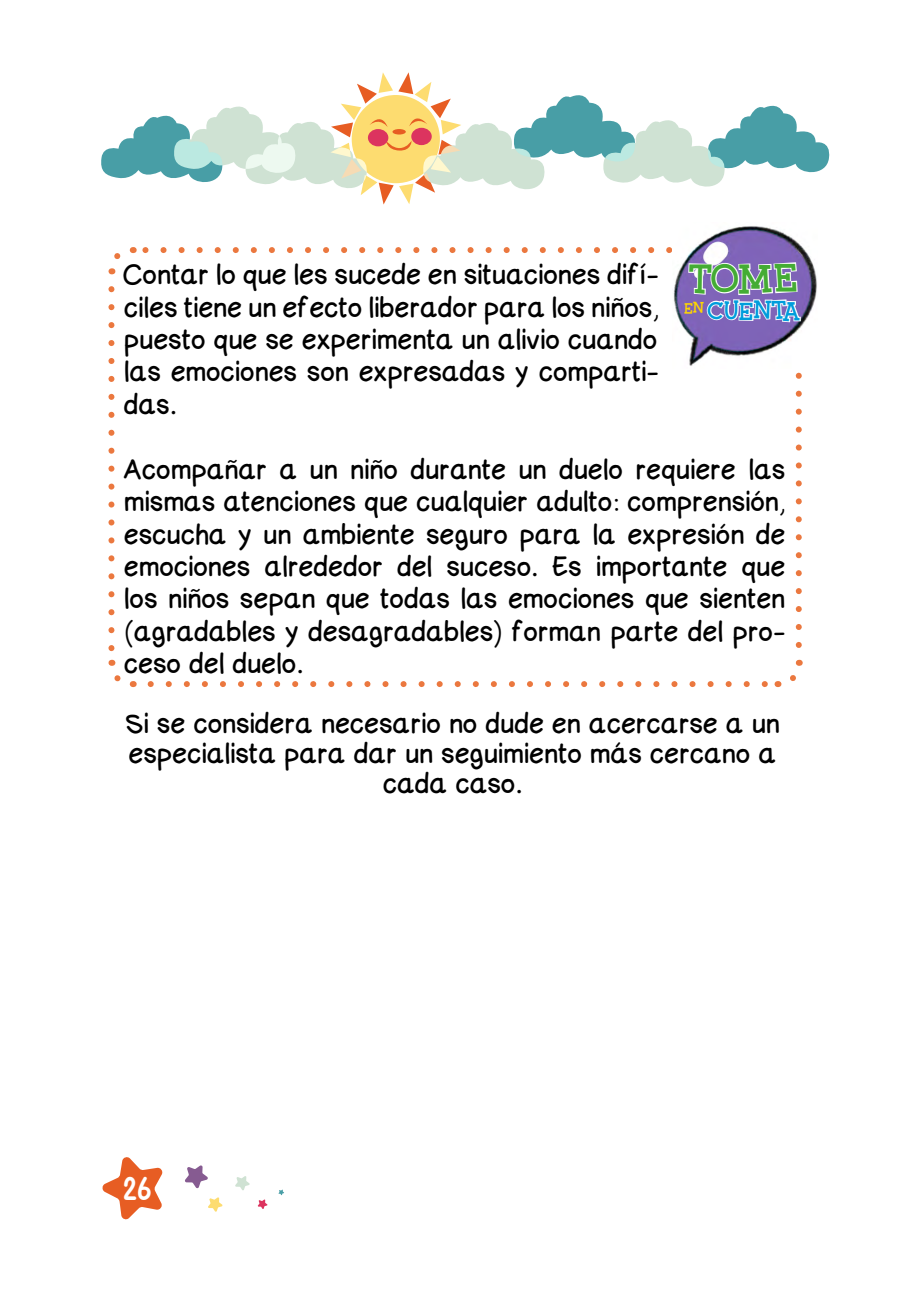
<style>
.page{position:relative;width:906px;height:1289px;background:#fff}
.page>*{position:absolute;margin:0;border:0;box-sizing:border-box;transform-origin:0 0}
.t1{font:36px "Twiddlestix";color:#44ac34}
.t2{font:33px "Jelly Anika";color:#fff}
.t3{font:27px/32.4px "Comic Neue Sans ID";color:#000;text-align:justify}
.t4{font:22.5px "Twiddlestix";color:#009ddc}
.t5{font:13.65px "Twiddlestix";color:#ffd700}
</style>
<div class="page">
<svg style="left:101px;top:72px;width:728px;height:132px"></svg>
<svg style="left:185px;top:1165px;width:23px;height:23px"></svg>
<svg style="left:235px;top:1176px;width:15px;height:14px"></svg>
<svg style="left:208px;top:1197px;width:15px;height:14px"></svg>
<svg style="left:258px;top:1199px;width:9px;height:9px"></svg>
<svg style="left:278px;top:1189px;width:6px;height:6px"></svg>
<svg style="left:102px;top:1157px;width:60px;height:62px"></svg>
<svg style="left:151px;top:681px;width:617px;height:6px"></svg>
<svg style="left:108px;top:253px;width:13px;height:21px"></svg>
<svg style="left:108px;top:289px;width:26px;height:399px"></svg>
<svg style="left:790px;top:659px;width:13px;height:22px"></svg>
<img style="left:700px;top:226px;width:117px;height:100px">
<svg style="left:809px;top:226px;width:4px;height:11px"></svg>
<svg style="left:142px;top:244px;width:660px;height:401px"></svg>
<p class="t3" style="left:125px;top:259px;width:536px">Contar lo que les sucede en situaciones difí&shy;ciles tiene un efecto liberador para los niños, puesto que se experimenta un alivio cuando las emociones son expresadas y comparti&shy;das.</p>
<h1 class="t1" style="left:689px;top:252px;width:110px">TOME</h1>
<p class="t4" style="left:708px;top:294px;width:94px">CUENTA</p>
<p class="t5" style="left:684px;top:297px;width:21px">EN</p>
<p class="t3" style="left:125px;top:453px;width:663px">Acompañar a un niño durante un duelo requiere las mismas atenciones que cualquier adulto: comprensión, escucha y un ambiente seguro para la expresión de emociones alrededor del suceso. Es importante que los niños sepan que todas las emociones que sienten (agradables y desagradables) forman parte del pro&shy;ceso del duelo.</p>
<p class="t3" style="left:125px;top:709px;width:656px;line-height:30px;text-align:center">Si se considera necesario no dude en acercarse a un especialista para dar un seguimiento más cercano a cada caso.</p>
<p class="t2" style="left:124px;top:1175px;width:30px">26</p>
</div>
